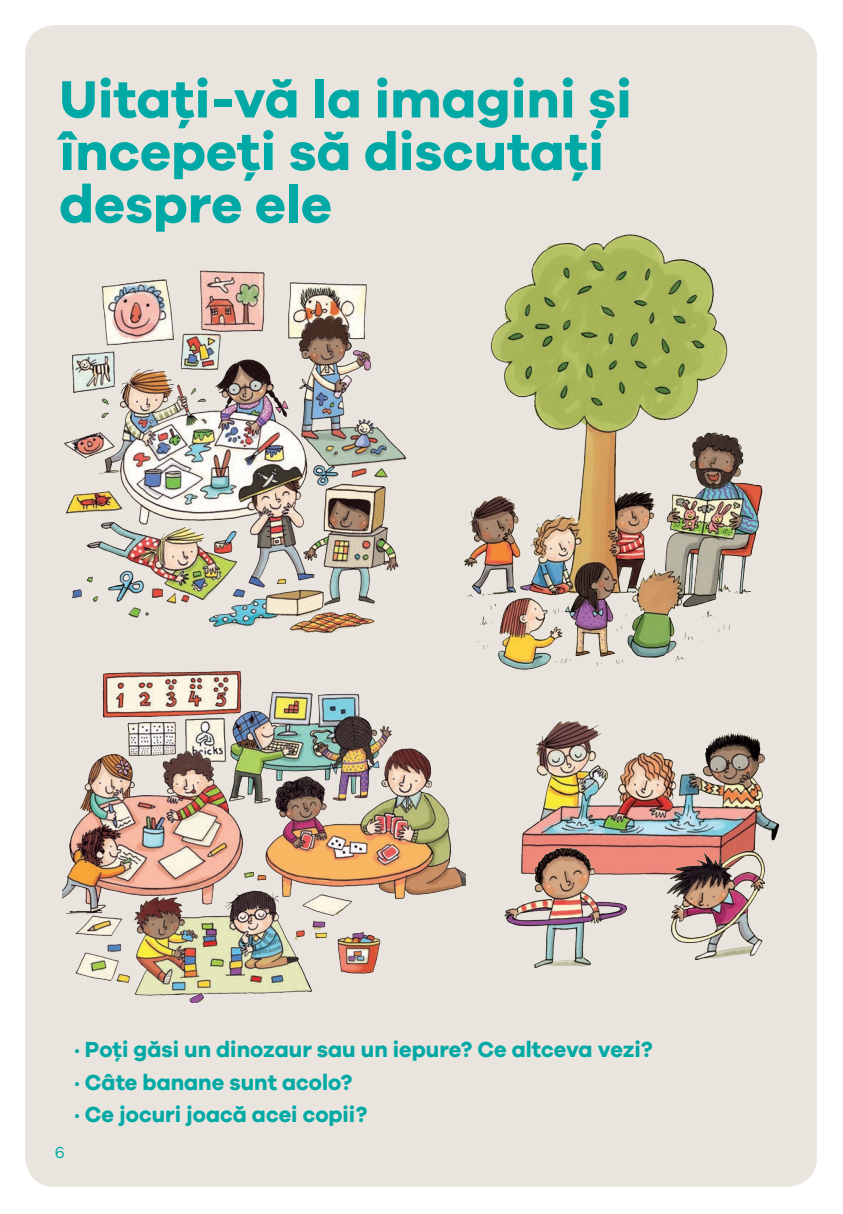
<style>
.page{position:relative;width:843px;height:1214px;background:#fff}
.page>*{position:absolute;margin:0;border:0;box-sizing:border-box;transform-origin:0 0}
.t1{font:700 54px/52.5px "Galano Grotesque";color:#00a9a5}
.t2{font:700 22.5px "Galano Grotesque";color:#00a9a5}
.t3{font:16.5px "Galano Grotesque";color:#00a9a5}
</style>
<div class="page">
<img style="left:25px;top:25px;width:792px;height:1162px">
<p class="t1" style="left:59px;top:71px;width:574px">Uitați-vă la imagini și începeți să discutați despre ele</p>
<p class="t3" style="left:55px;top:1142px;width:12px">6</p>
<p class="t2" style="left:74px;top:1035px;width:579px">· Poți găsi un dinozaur sau un iepure? Ce altceva vezi?</p>
<p class="t2" style="left:74px;top:1067px;width:279px">· Câte banane sunt acolo?</p>
<p class="t2" style="left:74px;top:1100px;width:294px">· Ce jocuri joacă acei copii?</p>
</div>
